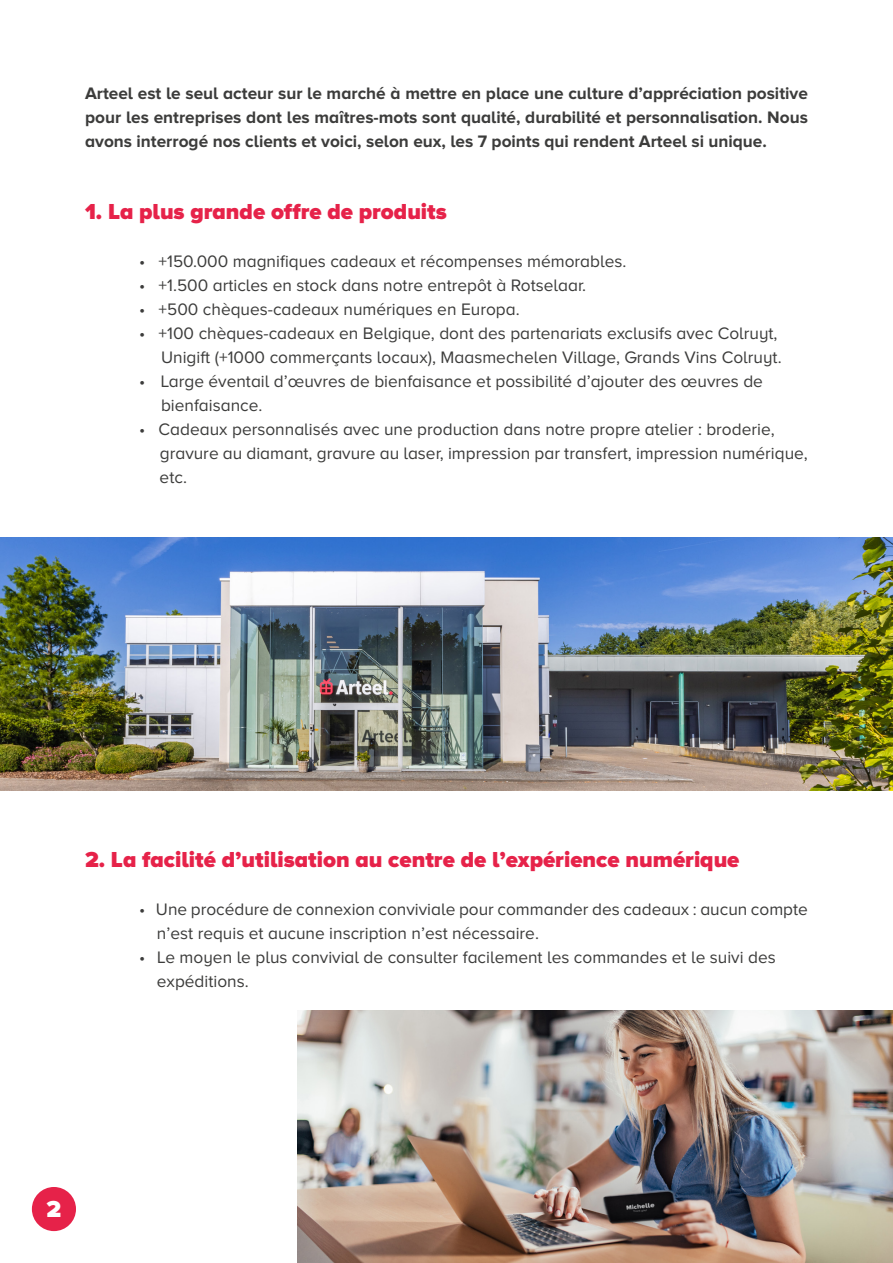
<style>
.page{position:relative;width:893px;height:1263px;background:#fff}
.page>*{position:absolute;margin:0;border:0;box-sizing:border-box;transform-origin:0 0}
.t1{font:900 24px "Proxima Nova A";color:#fff}
.t2{font:900 22.5px "Proxima Nova A";color:#e62249}
.t3{font:17.25px/24px "Proxima Nova A";color:#3c3c3b}
.t4{font:700 17.25px/24px "Proxima Nova A";color:#3c3c3b;text-align:justify}
</style>
<div class="page">
<div style="left:32px;top:1187px;width:44px;height:44px;background:#e62249;border-radius:50%"></div>
<img style="left:0;top:538px;width:893px;height:253px">
<img style="left:298px;top:1010px;width:595px;height:253px">
<p class="t4" style="left:85px;top:81px;width:724px">Arteel est le seul acteur sur le marché à mettre en place une culture d’appréciation positive pour les entreprises dont les maîtres-mots sont qualité, durabilité et personnalisation. Nous avons interrogé nos clients et voici, selon eux, les 7 points qui rendent Arteel si unique.</p>
<h2 class="t2" style="left:85px;top:198px;width:363px">1. La plus grande offre de produits</h2>
<p class="t3" style="left:139px;top:249px;width:489px">• +150.000 magnifiques cadeaux et récompenses mémorables.</p>
<p class="t3" style="left:139px;top:273px;width:449px">• +1.500 articles en stock dans notre entrepôt à Rotselaar.</p>
<p class="t3" style="left:139px;top:297px;width:382px">• +500 chèques-cadeaux numériques en Europa.</p>
<p class="t3" style="left:139px;top:321px;width:644px;text-align:right">• +100 chèques-cadeaux en Belgique, dont des partenariats exclusifs avec Colruyt,<br>Unigift (+1000 commerçants locaux), Maasmechelen Village, Grands Vins Colruyt.</p>
<p class="t3" style="left:161px;top:369px;width:603px;text-indent:-22px">• Large éventail d’œuvres de bienfaisance et possibilité d’ajouter des œuvres de bienfaisance.</p>
<p class="t3" style="left:160px;top:417px;width:650px;text-indent:-21px">• Cadeaux personnalisés avec une production dans notre propre atelier : broderie, gravure au diamant, gravure au laser, impression par transfert, impression numérique, etc.</p>
<h2 class="t2" style="left:85px;top:846px;width:656px">2. La facilité d’utilisation au centre de l’expérience numérique</h2>
<p class="t3" style="left:157px;top:897px;width:652px;text-indent:-18px">• Une procédure de connexion conviviale pour commander des cadeaux : aucun compte n’est requis et aucune inscription n’est nécessaire.</p>
<p class="t3" style="left:157px;top:945px;width:620px;text-indent:-18px">• Le moyen le plus convivial de consulter facilement les commandes et le suivi des expéditions.</p>
<h1 class="t1" style="left:47px;top:1195px;width:16px">2</h1>
</div>
